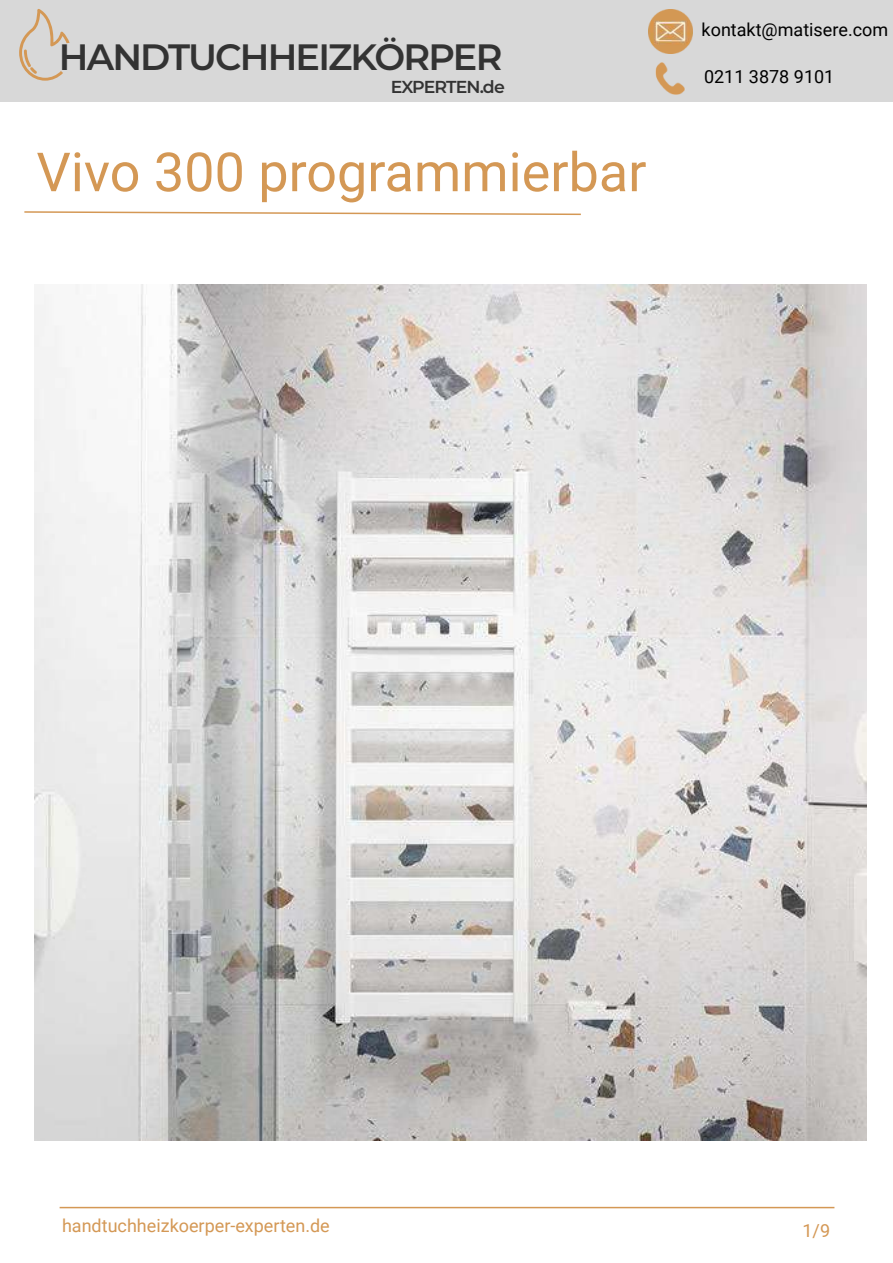
<style>
.page{position:relative;width:893px;height:1263px;background:#fff}
.page>*{position:absolute;margin:0;border:0;box-sizing:border-box;transform-origin:0 0}
.t1{font:54px "Roboto";color:#d49855}
.t2{font:600 36.6px "Montserrat";letter-spacing:-.05em;color:#333}
.t3{font:18px "Roboto";color:#d49855}
.t4{font:18px "Roboto";color:#000}
.t5{font:600 17.4px "Montserrat";letter-spacing:-.055em;color:#333}
</style>
<div class="page">
<hr style="left:60px;top:1207px;width:774px;height:1px;background:#d49855">
<svg style="left:24px;top:211px;width:557px;height:5px"></svg>
<div style="left:0;top:0;width:893px;height:102px;background:#d8d8d8"></div>
<img style="left:649px;top:9px;width:44px;height:44px">
<img style="left:655px;top:63px;width:30px;height:31px">
<svg style="left:19px;top:9px;width:51px;height:72px"></svg>
<img style="left:34px;top:285px;width:833px;height:855px">
<h2 class="t2" style="left:59px;top:32px;width:445px">HANDTUCHHEIZKÖRPER</h2>
<p class="t5" style="left:391px;top:74px;width:115px">EXPERTEN.de</p>
<h1 class="t1" style="left:36px;top:134px;width:611px">Vivo 300 programmierbar</h1>
<p class="t4" style="left:702px;top:17px;width:188px">kontakt@matisere.com</p>
<p class="t4" style="left:704px;top:64px;width:132px">0211 3878 9101</p>
<p class="t3" style="left:62px;top:1213px;width:269px">handtuchheizkoerper-experten.de</p>
<p class="t3" style="left:802px;top:1218px;width:29px">1/9</p>
</div>
